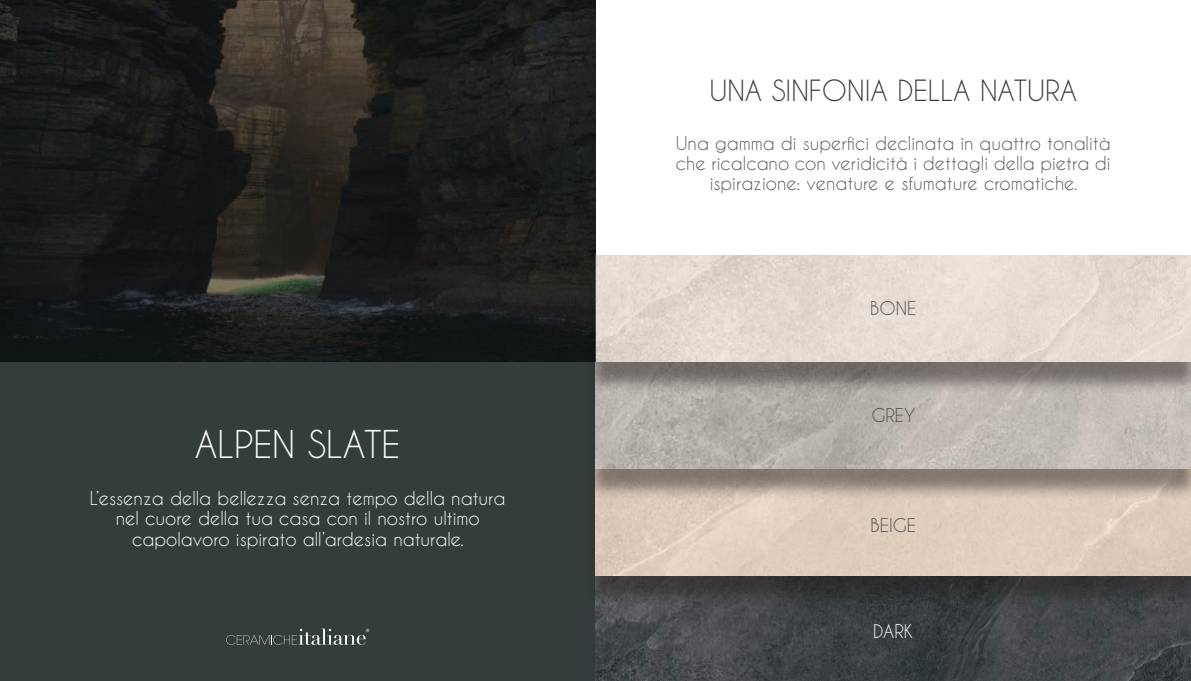
<style>
.page{position:relative;width:1191px;height:681px;background:#fff}
.page>*{position:absolute;margin:0;border:0;box-sizing:border-box;transform-origin:0 0}
.t1{font:35.9px "Caviar Dreams";color:#fff}
.t2{font:27.4px "Caviar Dreams";color:#353c3c}
.t3{font:18px/20px "Caviar Dreams";color:#5b5b5f;text-align:center}
.t4{font:18px/20px "Caviar Dreams";color:#fff;text-align:center}
.t5{font:17.7px "Caviar Dreams";color:#4e4b4c}
.t6{font:17.7px "Caviar Dreams";color:#fff}
</style>
<div class="page">
<div style="left:0;top:0;width:596px;height:680px;background:#353c3c"></div>
<img style="left:595px;top:255px;width:596px;height:425px">
<div style="left:583px;top:476px;width:608px;height:131px;background:#241f1f;opacity:.49"></div>
<div style="left:583px;top:369px;width:608px;height:131px;background:#241f1f;opacity:.49"></div>
<div style="left:583px;top:262px;width:608px;height:132px;background:#241f1f;opacity:.49"></div>
<img style="left:0;top:0;width:595px;height:362px">
<svg style="left:226px;top:628px;width:143px;height:16px;background:#4f5555"></svg>
<h1 class="t1" style="left:195px;top:422px;width:207px">ALPEN SLATE</h1>
<p class="t4" style="left:90px;top:488px;width:417px">L’essenza della bellezza senza tempo della natura nel cuore della tua casa con il nostro ultimo capolavoro ispirato all’ardesia naturale.</p>
<h2 class="t2" style="left:709px;top:74px;width:369px">UNA SINFONIA DELLA NATURA</h2>
<p class="t3" style="left:676px;top:132px;width:436px">Una gamma di superfici declinata in quattro tonalità che ricalcano con veridicità i dettagli della pietra di ispirazione: venature e sfumature cromatiche.</p>
<p class="t5" style="left:870px;top:297px;width:48px">BONE</p>
<p class="t5" style="left:871px;top:404px;width:45px">GREY</p>
<p class="t5" style="left:870px;top:514px;width:47px">BEIGE</p>
<p class="t6" style="left:873px;top:620px;width:41px">DARK</p>
</div>
